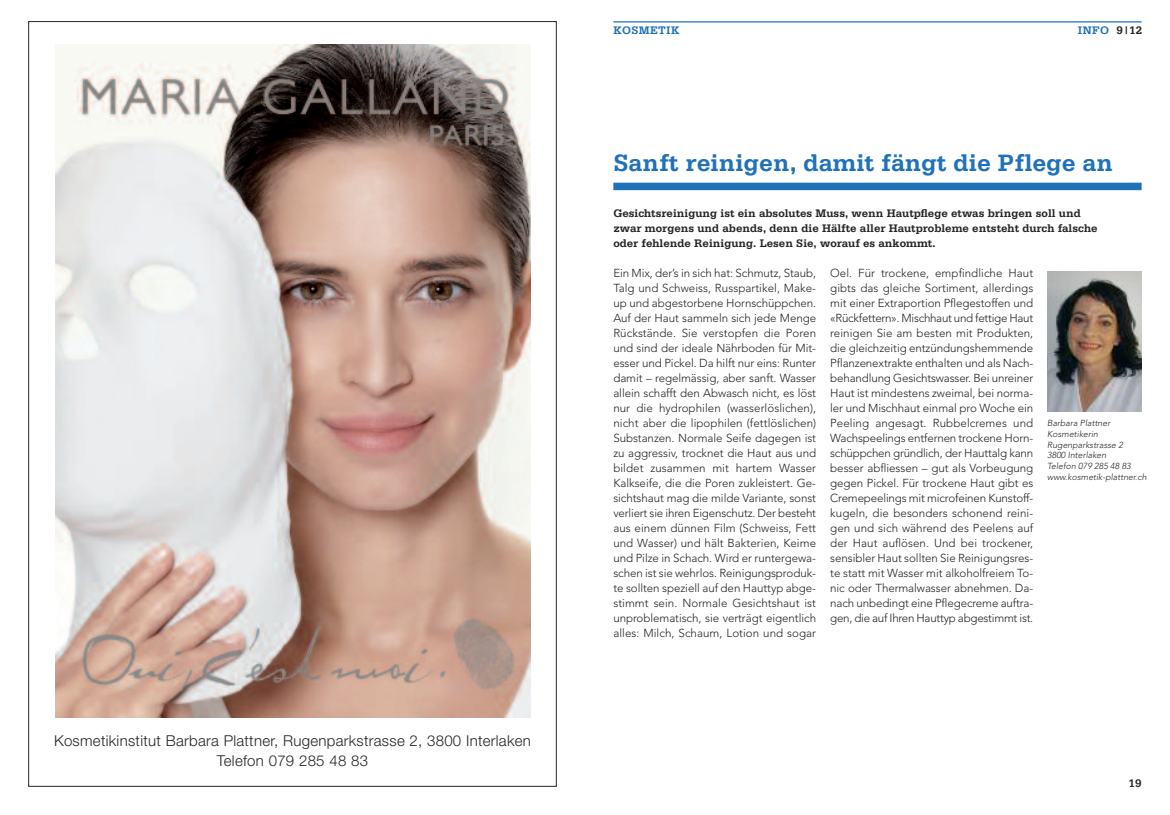
<style>
.page{position:relative;width:1170px;height:815px;background:#fff}
.page>*{position:absolute;margin:0;border:0;box-sizing:border-box;transform-origin:0 0}
.t1{font:700 25px "Serifa";color:#1f71b9}
.t2{font:300 15px/20px "Helvetica Neue";letter-spacing:.02em;color:#272627;text-align:center}
.t3{font:300 11.5px/15px "Avenir";letter-spacing:-.01em;color:#272627;text-align:justify}
.t4{font:700 11.5px/15px "Serifa";color:#272627}
.t5{font:700 11.5px "Serifa";letter-spacing:.03em;color:#1f71b9}
.t6{font:italic 300 8.75px/10.6px "Avenir";letter-spacing:.005em;color:#272627}
.s1{color:#272627}
</style>
<div class="page">
<div style="left:613px;top:183px;width:528px;height:7px;background:#1f71b9"></div>
<hr style="left:613px;top:21px;width:528px;height:2px;background:#1f71b9">
<img style="left:1047px;top:271px;width:94px;height:141px">
<img style="left:55px;top:44px;width:475px;height:673px">
<h2 class="t2" style="left:54px;top:732px;width:478px">Kosmetikinstitut Barbara Plattner, Rugenparkstrasse 2, 3800 Interlaken<br>Telefon 079 285 48 83</h2>
<p class="t5" style="left:613px;top:27px;width:68px">KOSMETIK</p>
<p class="t5" style="left:1077px;top:27px;width:66px">INFO <span class="s1">9|12</span></p>
<h1 class="t1" style="left:613px;top:155px;width:501px">Sanft reinigen, damit fängt die Pflege an</h1>
<p class="t4" style="left:613px;top:206px;width:485px">Gesichtsreinigung ist ein absolutes Muss, wenn Hautpflege etwas bringen soll und zwar morgens und abends, denn die Hälfte aller Hautprobleme entsteht durch falsche oder fehlende Reinigung. Lesen Sie, worauf es ankommt.</p>
<p class="t3" style="left:613px;top:266px;width:204px">Ein Mix, der’s in sich hat: Schmutz, Staub, Talg und Schweiss, Russpartikel, Make&shy;up und abgestorbene Hornschüppchen.<br>Auf der Haut sammeln sich jede Menge Rückstände. Sie verstopfen die Poren und sind der ideale Nährboden für Mit&shy;esser und Pickel. Da hilft nur eins: Runter damit – regelmässig, aber sanft. Wasser allein schafft den Abwasch nicht, es löst nur die hydrophilen (wasserlöslichen), nicht aber die lipophilen (fettlöslichen)<br>Substanzen. Normale Seife dagegen ist zu aggressiv, trocknet die Haut aus und bildet zusammen mit hartem Wasser Kalkseife, die die Poren zukleistert. Ge&shy;sichtshaut mag die milde Variante, sonst verliert sie ihren Eigenschutz. Der besteht aus einem dünnen Film (Schweiss, Fett und Wasser) und hält Bakterien, Keime und Pilze in Schach. Wird er runtergewa&shy;schen ist sie wehrlos. Reinigungsproduk&shy;te sollten speziell auf den Hauttyp abge&shy;stimmt sein. Normale Gesichtshaut ist unproblematisch, sie verträgt eigentlich alles: Milch, Schaum, Lotion und sogar</p>
<p class="t3" style="left:830px;top:266px;width:204px">Oel. Für trockene, empfindliche Haut gibts das gleiche Sortiment, allerdings mit einer Extraportion Pflegestoffen und «Rückfettern». Mischhaut und fettige Haut reinigen Sie am besten mit Produkten, die gleichzeitig entzündungshemmende Pflanzenextrakte enthalten und als Nach&shy;behandlung Gesichtswasser. Bei unreiner Haut ist mindestens zweimal, bei norma&shy;ler und Mischhaut einmal pro Woche ein Peeling angesagt. Rubbelcremes und Wachspeelings entfernen trockene Horn&shy;schüppchen gründlich, der Hauttalg kann besser abfliessen – gut als Vorbeugung gegen Pickel. Für trockene Haut gibt es Cremepeelings mit microfeinen Kunstoff&shy;kugeln, die besonders schonend reini&shy;gen und sich während des Peelens auf der Haut auflösen. Und bei trockener, sensibler Haut sollten Sie Reinigungsres&shy;te statt mit Wasser mit alkoholfreiem To&shy;nic oder Thermalwasser abnehmen. Da&shy;nach unbedingt eine Pflegecreme auftra&shy;gen, die auf Ihren Hauttyp abgestimmt ist.</p>
<p class="t6" style="left:1047px;top:419px;width:101px">Barbara Plattner<br>Kosmetikerin<br>Rugenparkstrasse 2<br>3800 Interlaken<br>Telefon 079 285 48 83 www.kosmetik-plattner.ch</p>
<p class="t4" style="left:1128px;top:776px;width:15px">19</p>
</div>
